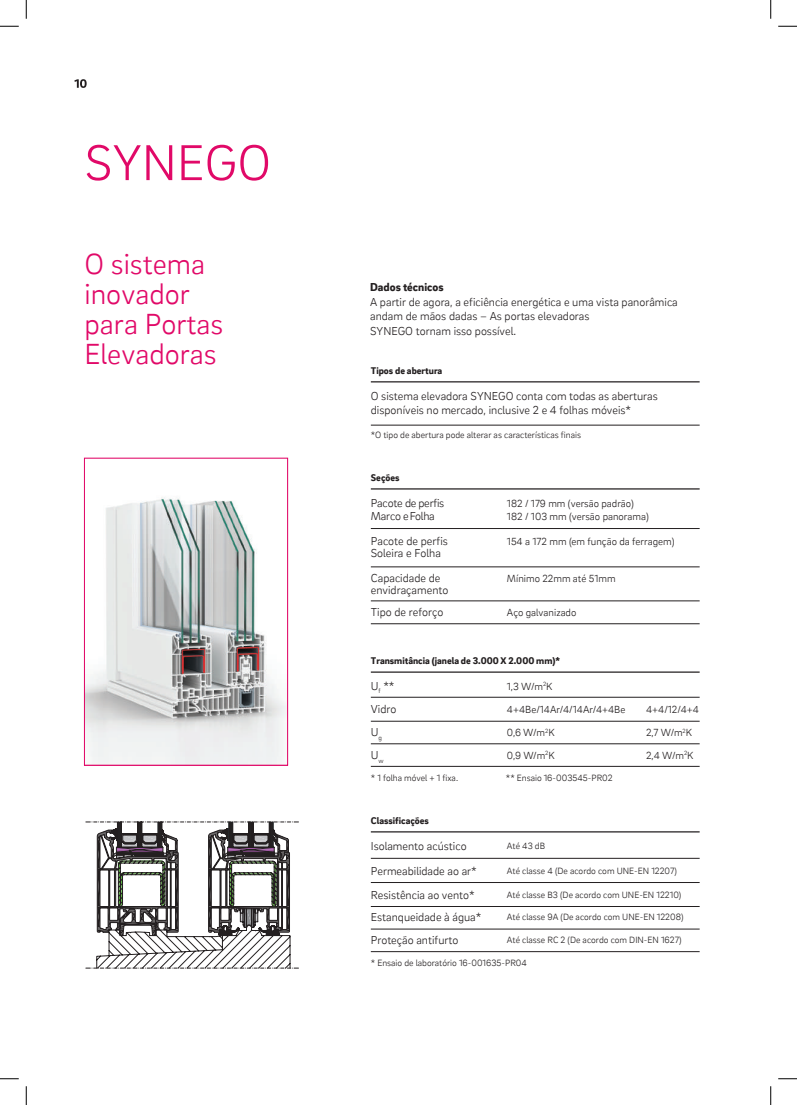
<style>
.page{position:relative;width:797px;height:1105px;background:#fff}
.page>*{position:absolute;margin:0;border:0;box-sizing:border-box;transform-origin:0 0}
.t1{font:300 51.62px "Brix Sans";color:#e10968}
.t2{font:300 30px/30.2px "Brix Sans";color:#e10968}
.t3{font:300 11.88px/14.2px "Brix Sans";color:#231f20}
.t4{font:300 11.88px/12.5px "Brix Sans";letter-spacing:-.02em;color:#231f20}
.t5{font:900 11.88px "Brix Sans";color:#231f20}
.t6{font:300 10.62px/22.6px "Brix Sans";color:#231f20}
.t7{font:900 10px "Brix Sans";color:#231f20}
.t8{font:300 9.38px "Brix Sans";color:#231f20}
</style>
<div class="page">
<svg style="left:74px;top:79px;width:13px;height:9px"></svg>
<svg style="left:0;top:25px;width:19px;height:2px"></svg>
<svg style="left:778px;top:25px;width:19px;height:2px"></svg>
<svg style="left:0;top:1078px;width:19px;height:1px"></svg>
<svg style="left:778px;top:1078px;width:19px;height:1px"></svg>
<svg style="left:25px;top:0;width:2px;height:19px"></svg>
<svg style="left:25px;top:1086px;width:2px;height:19px"></svg>
<svg style="left:770px;top:0;width:1px;height:19px"></svg>
<svg style="left:770px;top:1086px;width:1px;height:19px"></svg>
<hr style="left:371px;top:831px;width:328px;height:1px;background:#231f20">
<hr style="left:371px;top:858px;width:328px;height:1px;background:#231f20">
<hr style="left:371px;top:882px;width:328px;height:1px;background:#231f20">
<hr style="left:371px;top:906px;width:328px;height:1px;background:#231f20">
<hr style="left:371px;top:929px;width:328px;height:1px;background:#231f20">
<hr style="left:371px;top:951px;width:328px;height:1px;background:#231f20">
<hr style="left:371px;top:671px;width:328px;height:2px;background:#231f20">
<hr style="left:371px;top:697px;width:328px;height:1px;background:#231f20">
<hr style="left:371px;top:721px;width:328px;height:1px;background:#231f20">
<hr style="left:371px;top:743px;width:328px;height:1px;background:#231f20">
<hr style="left:371px;top:766px;width:328px;height:1px;background:#231f20">
<hr style="left:371px;top:381px;width:328px;height:1px;background:#231f20">
<hr style="left:371px;top:425px;width:328px;height:1px;background:#231f20">
<hr style="left:371px;top:488px;width:328px;height:2px;background:#231f20">
<hr style="left:371px;top:528px;width:328px;height:1px;background:#231f20">
<hr style="left:371px;top:567px;width:328px;height:1px;background:#231f20">
<hr style="left:371px;top:601px;width:328px;height:1px;background:#231f20">
<hr style="left:371px;top:623px;width:328px;height:1px;background:#231f20">
<svg style="left:86px;top:822px;width:212px;height:146px"></svg>
<svg style="left:86px;top:497px;width:200px;height:267px"></svg>
<div style="left:84px;top:458px;width:204px;height:308px;border:1px solid #e10968"></div>
<h1 class="t1" style="left:84px;top:130px;width:188px">SYNEGO</h1>
<h2 class="t2" style="left:84px;top:247px;width:140px">O sistema inovador para Portas<br>Elevadoras</h2>
<p class="t5" style="left:370px;top:279px;width:75px">Dados técnicos</p>
<p class="t3" style="left:370px;top:294px;width:309px">A partir de agora, a eficiência energética e uma vista panorâmica andam de mãos dadas – As portas elevadoras<br>SYNEGO tornam isso possível.</p>
<p class="t7" style="left:371px;top:364px;width:73px">Tipos de abertura</p>
<p class="t3" style="left:371px;top:389px;width:288px">O sistema elevadora SYNEGO conta com todas as aberturas disponíveis no mercado, inclusive 2 e 4 folhas móveis*</p>
<p class="t8" style="left:371px;top:429px;width:212px">*O tipo de abertura pode alterar as características finais</p>
<p class="t7" style="left:371px;top:471px;width:30px">Seções</p>
<p class="t4" style="left:371px;top:496px;width:75px">Pacote de perfis<br>Marco eFolha</p>
<p class="t3" style="left:371px;top:534px;width:79px;line-height:12.5px">Pacote de perfis<br>Soleira e Folha</p>
<p class="t3" style="left:371px;top:571px;width:79px;line-height:12.5px">Capacidade de envidraçamento</p>
<p class="t3" style="left:371px;top:604px;width:74px">Tipo de reforço</p>
<p class="t6" style="left:507px;top:497px;width:143px;line-height:12.8px">182 / 179 mm (versão padrão)<br>182 / 103 mm (versão panorama)</p>
<p class="t6" style="left:507px;top:529px;width:169px">154 a 172 mm (em função da ferragem)</p>
<p class="t6" style="left:507px;top:566px;width:110px">Mínimo 22mm até 51mm</p>
<p class="t6" style="left:507px;top:601px;width:71px">Aço galvanizado</p>
<p class="t7" style="left:371px;top:654px;width:191px">Transmitância (janela de 3.000 X 2.000 mm)*</p>
<p class="t3" style="left:371px;top:673px;width:27px;line-height:24px">U<sub>f</sub> **<br>Vidro</p>
<p class="t3" style="left:371px;top:720px;width:14px;line-height:22.6px">U<sub>g<br></sub>U<sub>w</sub></p>
<p class="t6" style="left:507px;top:674px;width:47px">1,3 W/m<sup>2</sup>K</p>
<p class="t6" style="left:507px;top:698px;width:120px">4+4Be/14Ar/4/14Ar/4+4Be<br>0,6 W/m<sup>2</sup>K<br>0,9 W/m<sup>2</sup>K</p>
<p class="t8" style="left:371px;top:772px;width:89px">* 1 folha móvel + 1 fixa.</p>
<p class="t8" style="left:506px;top:772px;width:108px">** Ensaio 16-003545-PR02</p>
<p class="t6" style="left:646px;top:698px;width:54px">4+4/12/4+4</p>
<p class="t6" style="left:646px;top:743px;width:49px">2,4 W/m<sup>2</sup>K</p>
<p class="t6" style="left:646px;top:721px;width:48px">2,7 W/m<sup>2</sup>K</p>
<p class="t7" style="left:371px;top:814px;width:60px">Classificações</p>
<p class="t3" style="left:371px;top:834px;width:107px;line-height:24.2px">Isolamento acústico<br>Permeabilidade ao ar*<br>Resistência ao vento*</p>
<p class="t3" style="left:371px;top:910px;width:112px">Estanqueidade à água*</p>
<p class="t8" style="left:507px;top:840px;width:40px">Até 43 dB</p>
<p class="t8" style="left:507px;top:865px;width:171px">Até classe 4 (De acordo com UNE-EN 12207)</p>
<p class="t8" style="left:507px;top:889px;width:176px">Até classe B3 (De acordo com UNE-EN 12210)</p>
<p class="t8" style="left:507px;top:911px;width:178px">Até classe 9A (De acordo com UNE-EN 12208)</p>
<p class="t3" style="left:371px;top:932px;width:89px">Proteção antifurto</p>
<p class="t8" style="left:507px;top:934px;width:176px">Até classe RC 2 (De acordo com DIN-EN 1627)</p>
<p class="t8" style="left:371px;top:957px;width:158px">* Ensaio de laboratório 16-001635-PR04</p>
</div>
